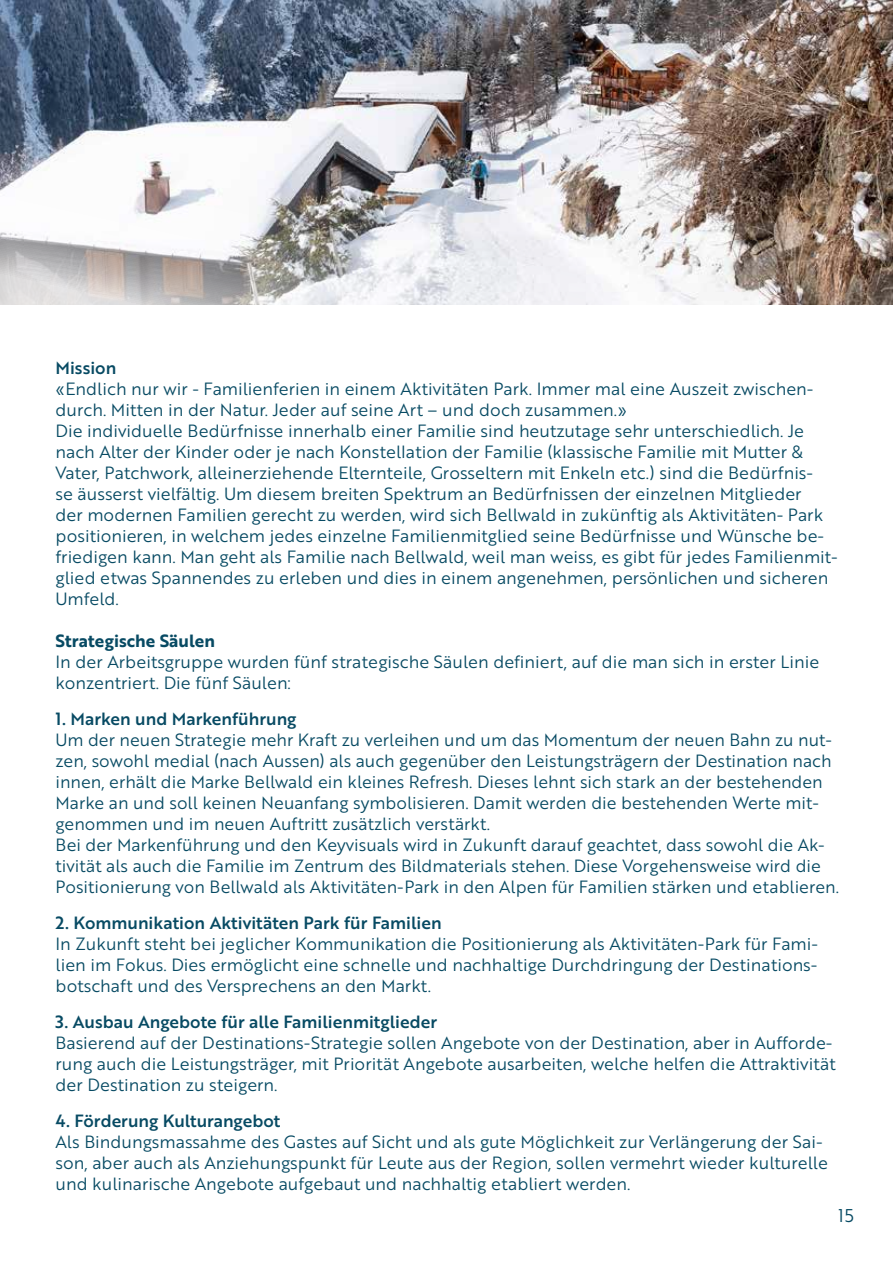
<style>
.page{position:relative;width:893px;height:1263px;background:#fff}
.page>*{position:absolute;margin:0;border:0;box-sizing:border-box;transform-origin:0 0}
.t1{font:18px "Brother 1816 Book";color:#074a63}
.t2{font:17.25px/21px "Brother 1816 Book";color:#074a63}
.t3{font:17.25px "Brother 1816 Medium";color:#074a63}
.t4{font:17.25px "Brother 1816 Bold";color:#074a63}
</style>
<div class="page">
<img style="left:0;top:0;width:893px;height:305px">
<p class="t3" style="left:56px;top:354px;width:62px">Mission</p>
<p class="t2" style="left:56px;top:377px;width:784px">«Endlich nur wir - Familienferien in einem Aktivitäten Park. Immer mal eine Auszeit zwischen&shy;durch. Mitten in der Natur. Jeder auf seine Art – und doch zusammen.»<br>Die individuelle Bedürfnisse innerhalb einer Familie sind heutzutage sehr unterschiedlich. Je nach Alter der Kinder oder je nach Konstellation der Familie (klassische Familie mit Mutter &amp; Vater, Patchwork, alleinerziehende Elternteile, Grosseltern mit Enkeln etc.) sind die Bedürfnis-<br>se äusserst vielfältig. Um diesem breiten Spektrum an Bedürfnissen der einzelnen Mitglieder<br>der modernen Familien gerecht zu werden, wird sich Bellwald in zukünftig als Aktivitäten- Park positionieren, in welchem jedes einzelne Familienmitglied seine Bedürfnisse und Wünsche be&shy;friedigen kann. Man geht als Familie nach Bellwald, weil man weiss, es gibt für jedes Familienmit&shy;glied etwas Spannendes zu erleben und dies in einem angenehmen, persönlichen und sicheren Umfeld.</p>
<p class="t4" style="left:56px;top:627px;width:161px">Strategische Säulen</p>
<p class="t2" style="left:56px;top:650px;width:765px">In der Arbeitsgruppe wurden fünf strategische Säulen definiert, auf die man sich in erster Linie konzentriert. Die fünf Säulen:</p>
<p class="t3" style="left:56px;top:705px;width:242px">1. Marken und Markenführung</p>
<p class="t2" style="left:56px;top:728px;width:785px">Um der neuen Strategie mehr Kraft zu verleihen und um das Momentum der neuen Bahn zu nut&shy;zen, sowohl medial (nach Aussen) als auch gegenüber den Leistungsträgern der Destination nach innen, erhält die Marke Bellwald ein kleines Refresh. Dieses lehnt sich stark an der bestehenden Marke an und soll keinen Neuanfang symbolisieren. Damit werden die bestehenden Werte mit&shy;genommen und im neuen Auftritt zusätzlich verstärkt.<br>Bei der Markenführung und den Keyvisuals wird in Zukunft darauf geachtet, dass sowohl die Ak&shy;tivität als auch die Familie im Zentrum des Bildmaterials stehen. Diese Vorgehensweise wird die Positionierung von Bellwald als Aktivitäten-Park in den Alpen für Familien stärken und etablieren.</p>
<p class="t3" style="left:56px;top:909px;width:388px">2. Kommunikation Aktivitäten Park für Familien</p>
<p class="t2" style="left:56px;top:932px;width:764px;text-align:justify">In Zukunft steht bei jeglicher Kommunikation die Positionierung als Aktivitäten-Park für Fami&shy;lien im Fokus. Dies ermöglicht eine schnelle und nachhaltige Durchdringung der Destinations&shy;botschaft und des Versprechens an den Markt.</p>
<p class="t3" style="left:56px;top:1008px;width:383px">3. Ausbau Angebote für alle Familienmitglieder</p>
<p class="t2" style="left:56px;top:1031px;width:782px">Basierend auf der Destinations-Strategie sollen Angebote von der Destination, aber in Aufforde&shy;rung auch die Leistungsträger, mit Priorität Angebote ausarbeiten, welche helfen die Attraktivität der Destination zu steigern.</p>
<p class="t3" style="left:56px;top:1107px;width:226px">4. Förderung Kulturangebot</p>
<p class="t2" style="left:56px;top:1130px;width:774px">Als Bindungsmassahme des Gastes auf Sicht und als gute Möglichkeit zur Verlängerung der Sai&shy;son, aber auch als Anziehungspunkt für Leute aus der Region, sollen vermehrt wieder kulturelle und kulinarische Angebote aufgebaut und nachhaltig etabliert werden.</p>
<p class="t1" style="left:838px;top:1202px;width:17px">15</p>
</div>
